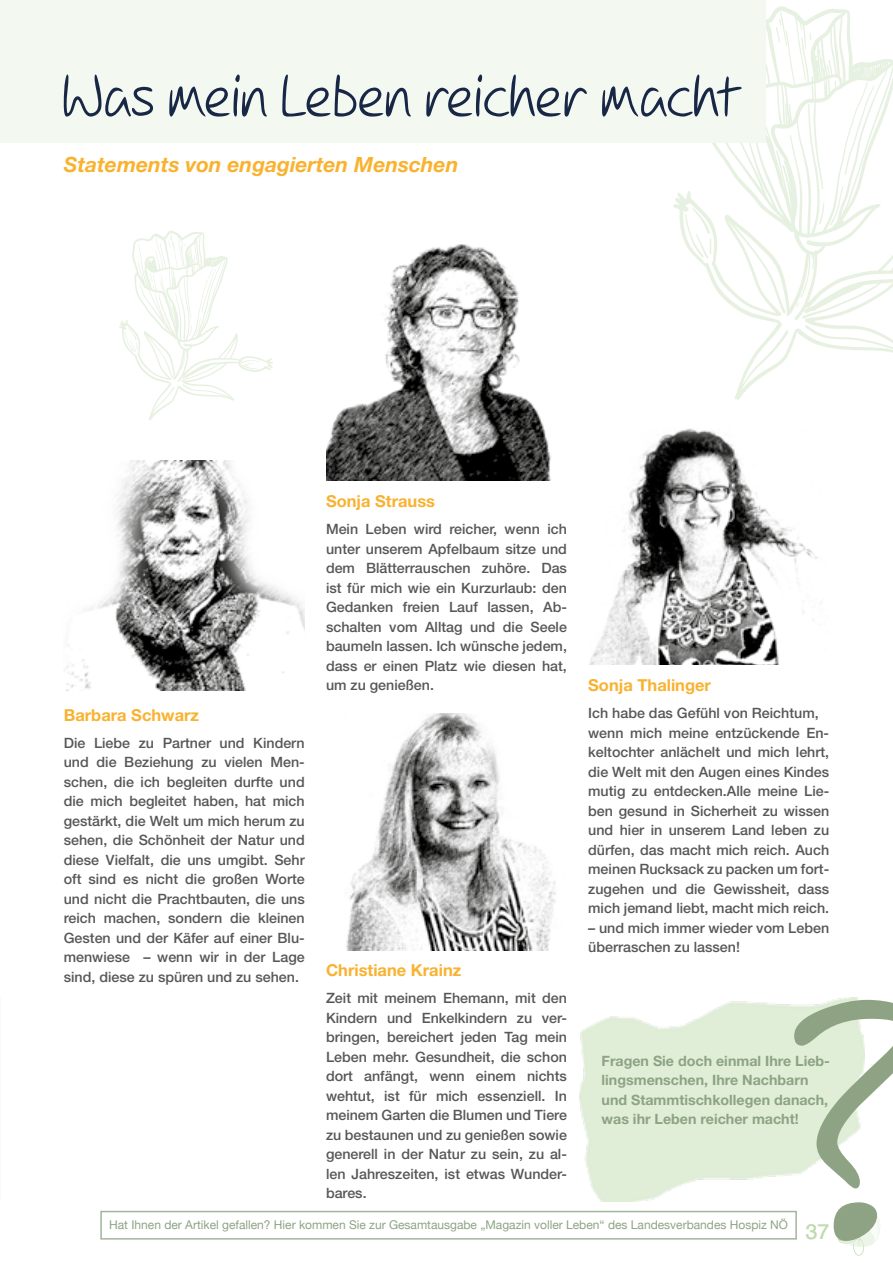
<style>
.page{position:relative;width:893px;height:1263px;background:#fff}
.page>*{position:absolute;margin:0;border:0;box-sizing:border-box;transform-origin:0 0}
.t1{font:300 301.2px "Dupree";color:#8da383}
.t2{font:300 52.5px "Dupree";color:#192746}
.t3{font:italic 700 21px "Helvetica Neue LT Std";color:#f9b230}
.t4{font:21px "Helvetica";color:#c0dcb0}
.t5{font:700 16.5px "Helvetica Neue LT Std";color:#f9b230}
.t6{font:500 14.25px/19.5px "Helvetica Neue LT Std";color:#575756;text-align:justify}
.t7{font:700 14.25px/19.5px "Helvetica Neue LT Std";color:#8da383}
.t8{font:12px "Helvetica Neue";color:#8da383}
</style>
<div class="page">
<svg style="left:836px;top:1213px;width:44px;height:43px"></svg>
<svg style="left:673px;top:6px;width:220px;height:394px"></svg>
<svg style="left:809px;top:104px;width:6px;height:2px"></svg>
<svg style="left:819px;top:186px;width:24px;height:45px"></svg>
<svg style="left:836px;top:68px;width:41px;height:107px"></svg>
<svg style="left:765px;top:94px;width:23px;height:45px"></svg>
<svg style="left:798px;top:33px;width:13px;height:11px"></svg>
<svg style="left:776px;top:12px;width:12px;height:34px"></svg>
<svg style="left:733px;top:229px;width:4px;height:6px"></svg>
<svg style="left:808px;top:255px;width:7px;height:12px"></svg>
<svg style="left:796px;top:303px;width:3px;height:4px"></svg>
<svg style="left:682px;top:208px;width:35px;height:60px"></svg>
<div style="left:0;top:0;width:765px;height:143px;background:#f3f8f1"></div>
<img style="left:579px;top:997px;width:285px;height:204px">
<img style="left:326px;top:244px;width:225px;height:236px">
<img style="left:66px;top:460px;width:239px;height:230px">
<img style="left:589px;top:428px;width:233px;height:236px">
<img style="left:346px;top:713px;width:210px;height:237px">
<svg style="left:119px;top:231px;width:154px;height:189px"></svg>
<div style="left:100px;top:1211px;width:697px;height:28px;background:#fff;border:2px solid #8da383"></div>
<h2 class="t2" style="left:64px;top:64px;width:681px">Was mein Leben reicher macht</h2>
<h3 class="t3" style="left:64px;top:151px;width:396px">Statements von engagierten Menschen</h3>
<p class="t5" style="left:326px;top:491px;width:111px">Sonja Strauss</p>
<p class="t6" style="left:326px;top:519px;width:242px">Mein Leben wird reicher, wenn ich unter unserem Apfelbaum sitze und dem Blätterrauschen zuhöre. Das ist für mich wie ein Kurzurlaub: den Gedanken freien Lauf lassen, Ab&shy;schalten vom Alltag und die Seele baumeln lassen. Ich wünsche jedem, dass er einen Platz wie diesen hat, um zu genießen.</p>
<p class="t5" style="left:588px;top:675px;width:124px">Sonja Thalinger</p>
<p class="t6" style="left:588px;top:703px;width:242px;text-align:left">Ich habe das Gefühl von Reichtum, wenn mich meine entzückende En&shy;keltochter anlächelt und mich lehrt, die Welt mit den Augen eines Kindes mutig zu entdecken.Alle meine Lie&shy;ben gesund in Sicherheit zu wissen und hier in unserem Land leben zu dürfen, das macht mich reich. Auch meinen Rucksack zu packen um fort&shy;zugehen und die Gewissheit, dass mich jemand liebt, macht mich reich.</p>
<p class="t6" style="left:588px;top:918px;width:242px">– und mich immer wieder vom Leben überraschen zu lassen!</p>
<p class="t5" style="left:64px;top:705px;width:137px">Barbara Schwarz</p>
<p class="t6" style="left:64px;top:733px;width:242px">Die Liebe zu Partner und Kindern und die Beziehung zu vielen Men&shy;schen, die ich begleiten durfte und die mich begleitet haben, hat mich gestärkt, die Welt um mich herum zu sehen, die Schönheit der Natur und diese Vielfalt, die uns umgibt. Sehr oft sind es nicht die großen Worte und nicht die Prachtbauten, die uns reich machen, sondern die kleinen Gesten und der Käfer auf einer Blu&shy;menwiese – wenn wir in der Lage sind, diese zu spüren und zu sehen.</p>
<p class="t5" style="left:326px;top:960px;width:137px">Christiane Krainz</p>
<p class="t6" style="left:326px;top:988px;width:242px">Zeit mit meinem Ehemann, mit den Kindern und Enkelkindern zu ver&shy;bringen, bereichert jeden Tag mein Leben mehr. Gesundheit, die schon dort anfängt, wenn einem nichts wehtut, ist für mich essenziell. In meinem Garten die Blumen und Tiere zu bestaunen und zu genießen sowie generell in der Natur zu sein, zu al&shy;len Jahreszeiten, ist etwas Wunder&shy;bares.</p>
<h1 class="t1" style="left:787px;top:938px;width:151px">?</h1>
<p class="t7" style="left:602px;top:1051px;width:230px">Fragen Sie doch einmal Ihre Lieb&shy;lingsmenschen, Ihre Nachbarn und Stammtischkollegen danach, was ihr Leben reicher macht!</p>
<p class="t8" style="left:109px;top:1216px;width:680px">Hat Ihnen der Artikel gefallen? Hier kommen Sie zur Gesamtausgabe „Magazin voller Leben“ des Landesverbandes Hospiz NÖ</p>
<h3 class="t4" style="left:806px;top:1215px;width:25px">37</h3>
</div>
